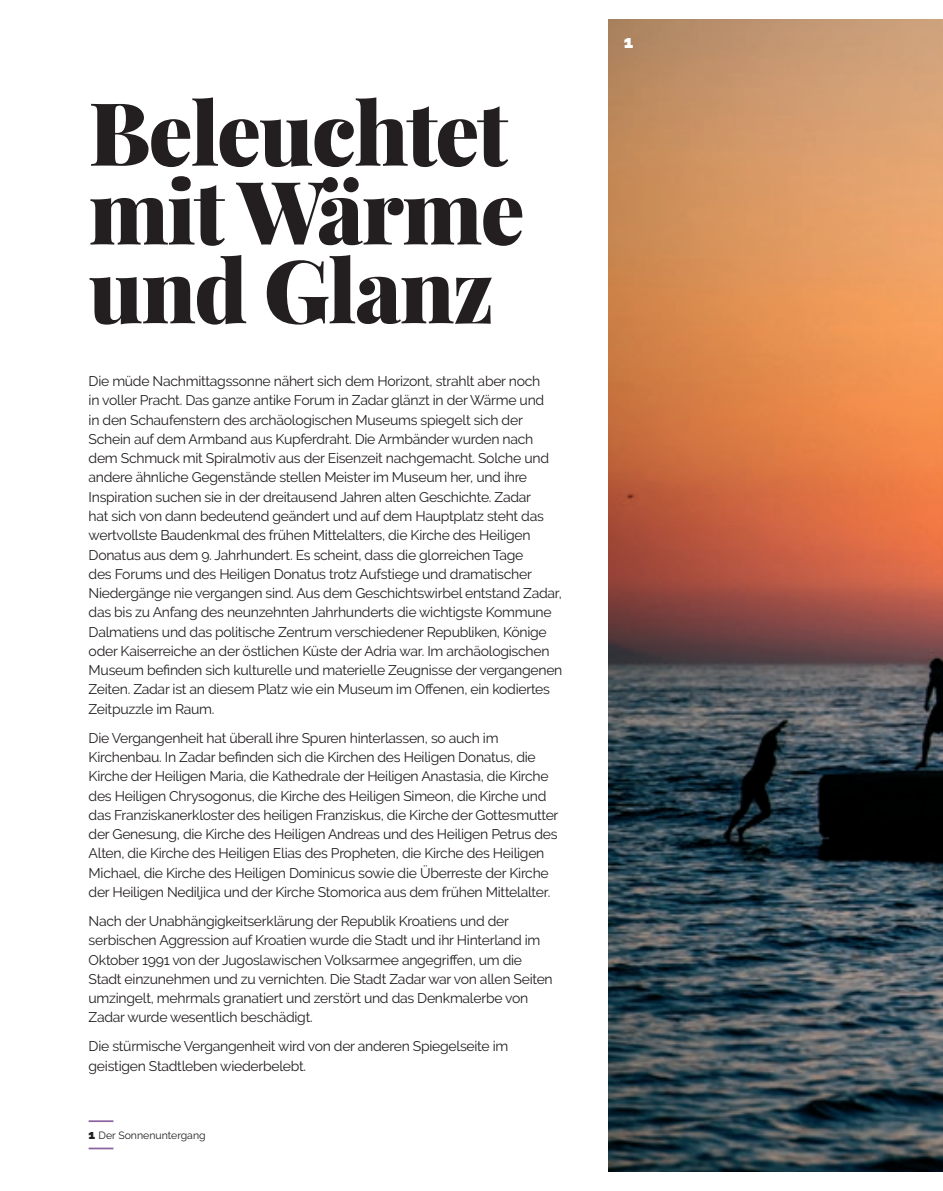
<style>
.page{position:relative;width:943px;height:1191px;background:#fff}
.page>*{position:absolute;margin:0;border:0;box-sizing:border-box;transform-origin:0 0}
.t1{font:900 87.5px/78.8px "Playfair Display";letter-spacing:-.02em;color:#231f20}
.t2{font:900 17.5px "Raleway";color:#fff}
.t3{font:14px/19.2px "Raleway";letter-spacing:-.02em;color:#231f20}
.t4{font:10.5px "Raleway";color:#231f20}
.s1{font-weight:900;font-size:12.25px}
</style>
<div class="page">
<img style="left:609px;top:20px;width:334px;height:1151px">
<hr style="left:89px;top:1120px;width:24px;height:2px;background:#805297">
<hr style="left:89px;top:1147px;width:24px;height:2px;background:#805297">
<h1 class="t1" style="left:89px;top:86px;width:437px">Beleuchtet mit Wärme und Glanz</h1>
<p class="t3" style="left:89px;top:371px;width:475px">Die müde Nachmittagssonne nähert sich dem Horizont, strahlt aber noch<br>in voller Pracht. Das ganze antike Forum in Zadar glänzt in der Wärme und<br>in den Schaufenstern des archäologischen Museums spiegelt sich der Schein auf dem Armband aus Kupferdraht. Die Armbänder wurden nach dem Schmuck mit Spiralmotiv aus der Eisenzeit nachgemacht. Solche und andere ähnliche Gegenstände stellen Meister im Museum her, und ihre Inspiration suchen sie in der dreitausend Jahren alten Geschichte. Zadar<br>hat sich von dann bedeutend geändert und auf dem Hauptplatz steht das wertvollste Baudenkmal des frühen Mittelalters, die Kirche des Heiligen Donatus aus dem 9. Jahrhundert. Es scheint, dass die glorreichen Tage<br>des Forums und des Heiligen Donatus trotz Aufstiege und dramatischer Niedergänge nie vergangen sind. Aus dem Geschichtswirbel entstand Zadar, das bis zu Anfang des neunzehnten Jahrhunderts die wichtigste Kommune Dalmatiens und das politische Zentrum verschiedener Republiken, Könige oder Kaiserreiche an der östlichen Küste der Adria war. Im archäologischen Museum befinden sich kulturelle und materielle Zeugnisse der vergangenen Zeiten. Zadar ist an diesem Platz wie ein Museum im Offenen, ein kodiertes Zeitpuzzle im Raum.</p>
<p class="t3" style="left:89px;top:728px;width:471px">Die Vergangenheit hat überall ihre Spuren hinterlassen, so auch im Kirchenbau. In Zadar befinden sich die Kirchen des Heiligen Donatus, die Kirche der Heiligen Maria, die Kathedrale der Heiligen Anastasia, die Kirche des Heiligen Chrysogonus, die Kirche des Heiligen Simeon, die Kirche und das Franziskanerkloster des heiligen Franziskus, die Kirche der Gottesmutter der Genesung, die Kirche des Heiligen Andreas und des Heiligen Petrus des Alten, die Kirche des Heiligen Elias des Propheten, die Kirche des Heiligen Michael, die Kirche des Heiligen Dominicus sowie die Überreste der Kirche der Heiligen Nediljica und der Kirche Stomorica aus dem frühen Mittelalter.</p>
<p class="t3" style="left:89px;top:911px;width:465px">Nach der Unabhängigkeitserklärung der Republik Kroatiens und der serbischen Aggression auf Kroatien wurde die Stadt und ihr Hinterland im Oktober 1991 von der Jugoslawischen Volksarmee angegriffen, um die Stadt einzunehmen und zu vernichten. Die Stadt Zadar war von allen Seiten umzingelt, mehrmals granatiert und zerstört und das Denkmalerbe von Zadar wurde wesentlich beschädigt.</p>
<p class="t3" style="left:89px;top:1036px;width:421px">Die stürmische Vergangenheit wird von der anderen Spiegelseite im geistigen Stadtleben wiederbelebt.</p>
<p class="t4" style="left:89px;top:1129px;width:118px"><span class="s1">1</span> Der Sonnenuntergang</p>
<p class="t2" style="left:624px;top:32px;width:11px">1</p>
</div>
